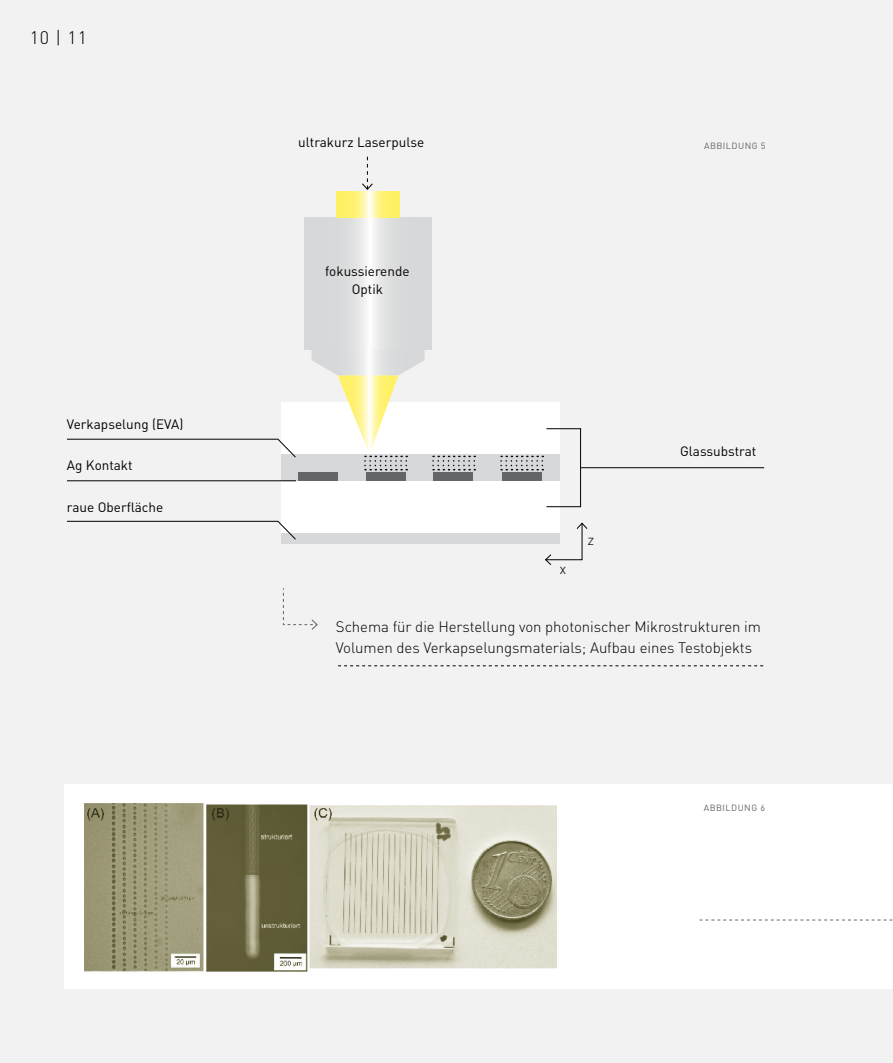
<style>
.page{position:relative;width:893px;height:1063px;background:#f2f2f3}
.page>*{position:absolute;margin:0;border:0;box-sizing:border-box;transform-origin:0 0}
.t1{font:300 18px "DIN";color:#000}
.t2{font:300 15px/21px "DIN";letter-spacing:-.005em;color:#000}
.t3{font:13.5px/18.8px "DIN";color:#000;text-align:center}
.t4{font:9px "DIN";letter-spacing:.05em;color:#646567}
</style>
<div class="page">
<div style="left:281px;top:402px;width:279px;height:131px;background:#fff"></div>
<div style="left:281px;top:533px;width:279px;height:11px;background:#d7d8d9"></div>
<div style="left:281px;top:454px;width:279px;height:27px;background:#d7d8d9"></div>
<div style="left:298px;top:472px;width:39px;height:9px;background:#646567"></div>
<div style="left:433px;top:472px;width:40px;height:9px;background:#646567"></div>
<svg style="left:432px;top:456px;width:43px;height:14px"></svg>
<div style="left:366px;top:472px;width:39px;height:9px;background:#646567"></div>
<div style="left:502px;top:472px;width:39px;height:9px;background:#646567"></div>
<svg style="left:500px;top:456px;width:43px;height:14px"></svg>
<svg style="left:545px;top:522px;width:43px;height:43px"></svg>
<div style="left:546px;top:428px;width:35px;height:79px;border:1px solid #000"></div>
<hr style="left:581px;top:467px;width:183px;height:1px;background:#000">
<svg style="left:362px;top:157px;width:11px;height:33px"></svg>
<div style="left:64px;top:784px;width:829px;height:205px;background:#fff"></div>
<img style="left:85px;top:803px;width:472px;height:169px">
<svg style="left:283px;top:588px;width:35px;height:42px"></svg>
<svg style="left:338px;top:665px;width:425px;height:1px"></svg>
<svg style="left:699px;top:920px;width:194px;height:1px"></svg>
<svg style="left:67px;top:438px;width:229px;height:20px"></svg>
<hr style="left:67px;top:480px;width:229px;height:1px;background:#000">
<svg style="left:67px;top:520px;width:229px;height:20px"></svg>
<svg style="left:304px;top:218px;width:128px;height:131px"></svg>
<svg style="left:337px;top:191px;width:62px;height:27px;background:#fff386"></svg>
<svg style="left:311px;top:349px;width:114px;height:121px"></svg>
<p class="t1" style="left:30px;top:27px;width:59px">10 | 11</p>
<p class="t3" style="left:67px;top:414px;width:118px">Verkapselung (EVA)</p>
<p class="t3" style="left:67px;top:456px;width:67px">Ag Kontakt</p>
<p class="t3" style="left:67px;top:497px;width:98px">raue Oberfläche</p>
<p class="t3" style="left:298px;top:133px;width:127px">ultrakurz Laserpulse</p>
<p class="t3" style="left:325px;top:261px;width:86px">fokussierende<br>Optik</p>
<p class="t4" style="left:704px;top:140px;width:63px">ABBILDUNG 5</p>
<p class="t2" style="left:560px;top:558px;width:8px">x</p>
<p class="t2" style="left:587px;top:529px;width:8px">z</p>
<p class="t3" style="left:680px;top:441px;width:78px">Glassubstrat</p>
<p class="t2" style="left:336px;top:616px;width:426px">Schema für die Herstellung von photonischer M ikrostrukturen im<br>Volumen des Verkapselungsmaterials; Aufbau eines Testobjekts</p>
<p class="t4" style="left:704px;top:802px;width:63px">ABBILDUNG 6</p>
</div>
